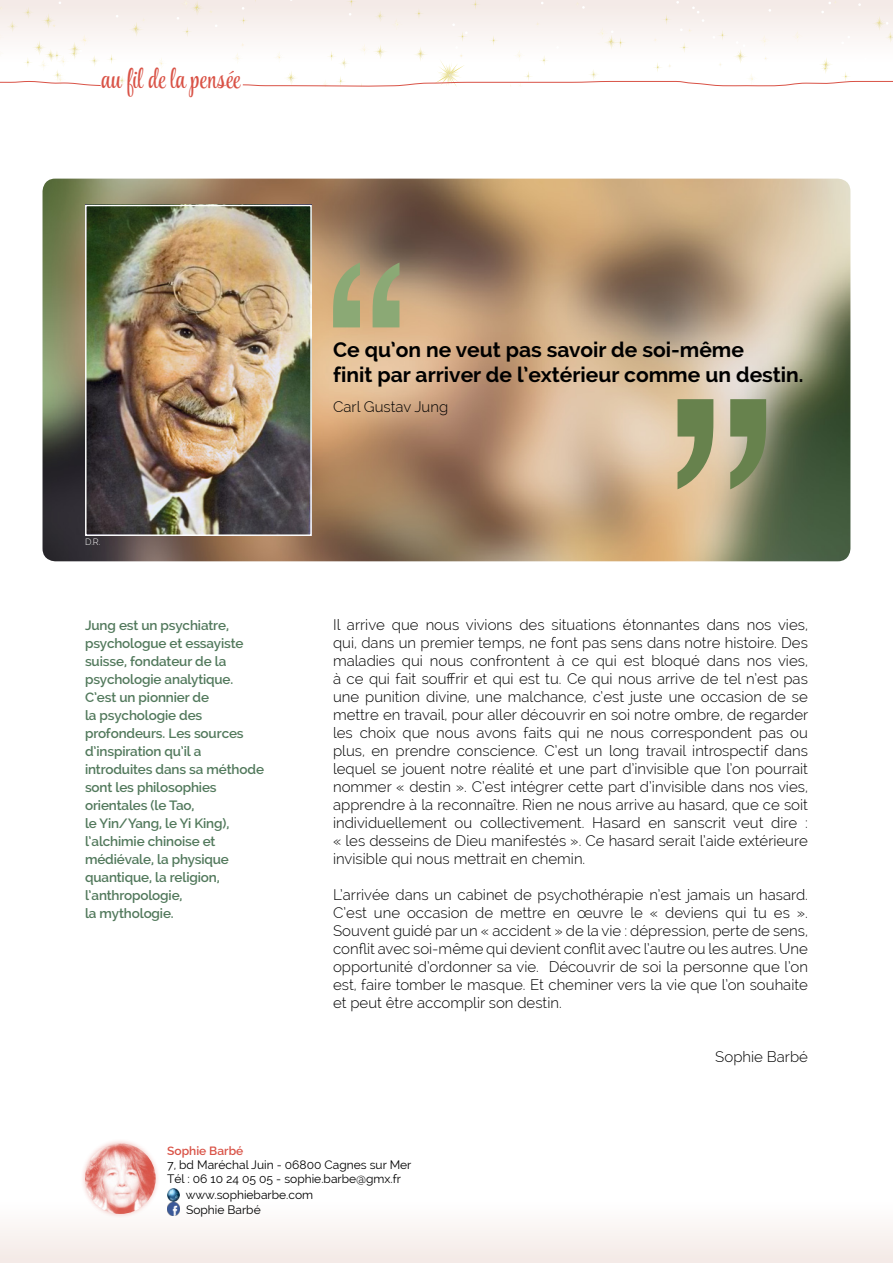
<style>
.page{position:relative;width:893px;height:1263px;background:#fff}
.page>*{position:absolute;margin:0;border:0;box-sizing:border-box;transform-origin:0 0}
.t1{font:27px "Style Formal";color:#d95246}
.t2{font:700 21px "Raleway";color:#000}
.t3{font:300 15px/18px "Raleway";color:#000;text-align:justify}
.t4{font:600 13.5px/18px "Raleway";letter-spacing:-.01em;color:#52795c}
.t5{font:12px "Raleway";color:#000}
.t6{font:600 12px "Raleway";color:#d95246}
.t7{font:300 9px "Raleway";color:#fff}
</style>
<div class="page">
<div style="left:0;top:1176px;width:893px;height:87px;background:linear-gradient(to bottom,#fff,#f4ebe7)"></div>
<div style="left:80px;top:1139px;width:80px;height:79px;background:#d95246;opacity:.3"></div>
<img style="left:85px;top:1143px;width:71px;height:71px;border-radius:35px">
<svg style="left:167px;top:1189px;width:13px;height:26px"></svg>
<div style="left:0;top:0;width:893px;height:86px;background:linear-gradient(to bottom,#f4eae7,#fff)"></div>
<svg style="left:155px;top:57px;width:12px;height:12px"></svg>
<svg style="left:177px;top:0;width:40px;height:37px"></svg>
<img style="left:43px;top:179px;width:807px;height:382px">
<svg style="left:333px;top:263px;width:66px;height:64px;background:#a4a576"></svg>
<svg style="left:677px;top:399px;width:89px;height:90px;background:#979e73"></svg>
<img style="left:88px;top:208px;width:221px;height:325px">
<div style="left:85px;top:205px;width:227px;height:331px;border:2px solid #fff"></div>
<svg style="left:0;top:2px;width:147px;height:84px"></svg>
<svg style="left:232px;top:0;width:661px;height:87px"></svg>
<p class="t1" style="left:101px;top:59px;width:140px">au fil de la pensée</p>
<p class="t7" style="left:85px;top:537px;width:17px">D.R.</p>
<p class="t4" style="left:85px;top:616px;width:160px">Jung est un psychiatre, psychologue et essayiste suisse, fondateur de la psychologie analytique.</p>
<p class="t4" style="left:85px;top:688px;width:126px">C’est un pionnier de</p>
<p class="t4" style="left:85px;top:706px;width:180px">la psychologie des profondeurs. Les sources d’inspiration qu’il a introduites dans sa méthode sont les philosophies orientales (le Tao,</p>
<p class="t4" style="left:85px;top:814px;width:146px">le Yin/Yang, le Yi King), l’alchimie chinoise et médiévale, la physique quantique, la religion, l’anthropologie,</p>
<p class="t4" style="left:85px;top:904px;width:90px">la mythologie.</p>
<p class="t2" style="left:333px;top:338px;width:412px">Ce qu’on ne veut pas savoir de soi-même</p>
<p class="t2" style="left:333px;top:363px;width:472px">finit par arriver de l’extérieur comme un destin.</p>
<p class="t3" style="left:333px;top:398px;width:117px">Carl Gustav Jung</p>
<p class="t3" style="left:333px;top:616px;width:477px">Il arrive que nous vivions des situations étonnantes dans nos vies, qui, dans un premier temps, ne font pas sens dans notre histoire. Des maladies qui nous confrontent à ce qui est bloqué dans nos vies, à ce qui fait souffrir et qui est tu. Ce qui nous arrive de tel n’est pas une punition divine, une malchance, c’est juste une occasion de se mettre en travail, pour aller découvrir en soi notre ombre, de regarder les choix que nous avons faits qui ne nous correspondent pas ou plus, en prendre conscience. C’est un long travail introspectif dans lequel se jouent notre réalité et une part d’invisible que l’on pourrait nommer « destin ». C’est intégrer cette part d’invisible dans nos vies, apprendre à la reconnaître. Rien ne nous arrive au hasard, que ce soit individuellement ou collectivement. Hasard en sanscrit veut dire : « les desseins de Dieu manifestés ». Ce hasard serait l’aide extérieure invisible qui nous mettrait en chemin.</p>
<p class="t3" style="left:333px;top:886px;width:476px">L’arrivée dans un cabinet de psychothérapie n’est jamais un hasard.<br>C’est une occasion de mettre en œuvre le « deviens qui tu es ».<br>Souvent guidé par un « accident » de la vie : dépression, perte de sens, conflit avec soi-même qui devient conflit avec l’autre ou les autres. Une opportunité d’ordonner sa vie. Découvrir de soi la personne que l’on est, faire tomber le masque. Et cheminer vers la vie que l’on souhaite et peut être accomplir son destin.</p>
<p class="t3" style="left:715px;top:1048px;width:94px">Sophie Barbé</p>
<p class="t6" style="left:167px;top:1143px;width:78px">Sophie Barbé</p>
<p class="t5" style="left:167px;top:1158px;width:246px">7, bd Maréchal Juin - 06800 Cagnes sur Mer</p>
<p class="t5" style="left:167px;top:1172px;width:236px">Tél : 06 10 24 05 05 - sophie.barbe@gmx.fr</p>
<p class="t5" style="left:186px;top:1187px;width:129px">www.sophiebarbe.com</p>
<p class="t5" style="left:186px;top:1202px;width:76px">Sophie Barbé</p>
</div>
